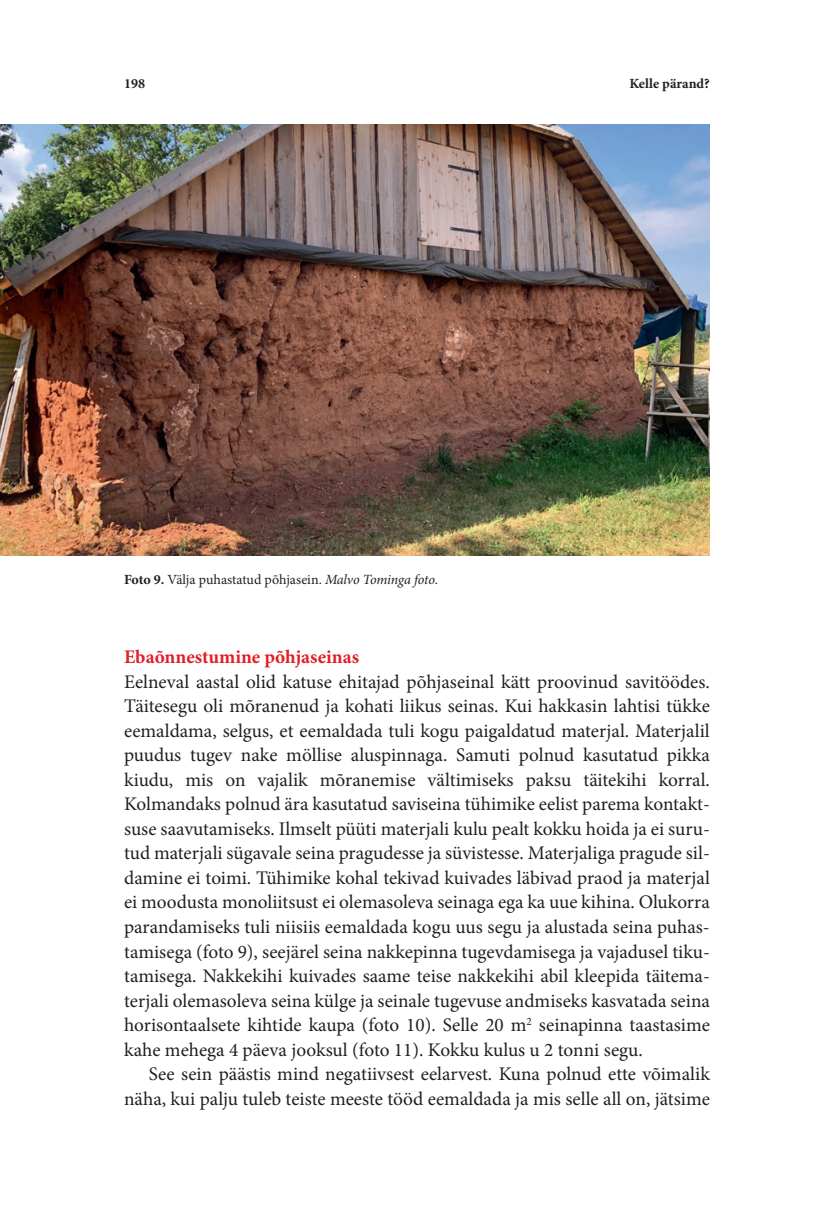
<style>
.page{position:relative;width:834px;height:1206px;background:#fff}
.page>*{position:absolute;margin:0;border:0;box-sizing:border-box;transform-origin:0 0}
.t1{font:19.25px/24.5px "Minion Pro";color:#231f20;text-align:justify}
.t2{font:700 19.25px "Minion Pro";color:#e01f26}
.t3{font:14px "Minion Pro";letter-spacing:-.005em;color:#231f20}
.t4{font:700 14px "Minion Pro";color:#231f20}
.s1{font-weight:700}
.s2{font-style:italic}
</style>
<div class="page">
<img style="left:0;top:124px;width:709px;height:431px">
<p class="t4" style="left:124px;top:74px;width:22px">198</p>
<p class="t4" style="left:629px;top:74px;width:82px">Kelle pärand?</p>
<p class="t3" style="left:124px;top:570px;width:315px"><span class="s1">Foto 9.</span> Välja puhastatud põhjasein. <span class="s2">Malvo Tominga foto</span>.</p>
<p class="t2" style="left:124px;top:643px;width:236px">Ebaõnnestumine põhjaseinas</p>
<p class="t1" style="left:124px;top:669px;width:587px">Eelneval aastal olid katuse ehitajad põhjaseinal kätt proovinud savitöödes.<br>Täitesegu oli mõranenud ja kohati liikus seinas. Kui hakkasin lahtisi tükke eemaldama, selgus, et eemaldada tuli kogu paigaldatud materjal. Materjalil puudus tugev nake möllise aluspinnaga. Samuti polnud kasutatud pikka kiudu, mis on vajalik mõranemise vältimiseks paksu täitekihi korral.<br>Kolmandaks polnud ära kasutatud saviseina tühimike eelist parema kontakt&shy;suse saavutamiseks. Ilmselt püüti materjali kulu pealt kokku hoida ja ei suru&shy;tud materjali sügavale seina pragudesse ja süvistesse. Materjaliga pragude sil&shy;damine ei toimi. Tühimike kohal tekivad kuivades läbivad praod ja materjal ei moodusta monoliitsust ei olemasoleva seinaga ega ka uue kihina. Olukorra parandamiseks tuli niisiis eemaldada kogu uus segu ja alustada seina puhas&shy;tamisega (foto 9), seejärel seina nakkepinna tugevdamisega ja vajadusel tiku&shy;tamisega. Nakkekihi kuivades saame teise nakkekihi abil kleepida täitema&shy;terjali olemasoleva seina külge ja seinale tugevuse andmiseks kasvatada seina horisontaalsete kihtide kaupa (foto 10). Selle 20 m<sup>2</sup> seinapinna taastasime kahe mehega 4 päeva jooksul (foto 11). Kokku kulus u 2 tonni segu.</p>
<p class="t1" style="left:124px;top:1061px;width:587px;text-align:right">See sein päästis mind negatiivsest eelarvest. Kuna polnud ette võimalik näha, kui palju tuleb teiste meeste tööd eemaldada ja mis selle all on, jätsime</p>
</div>
